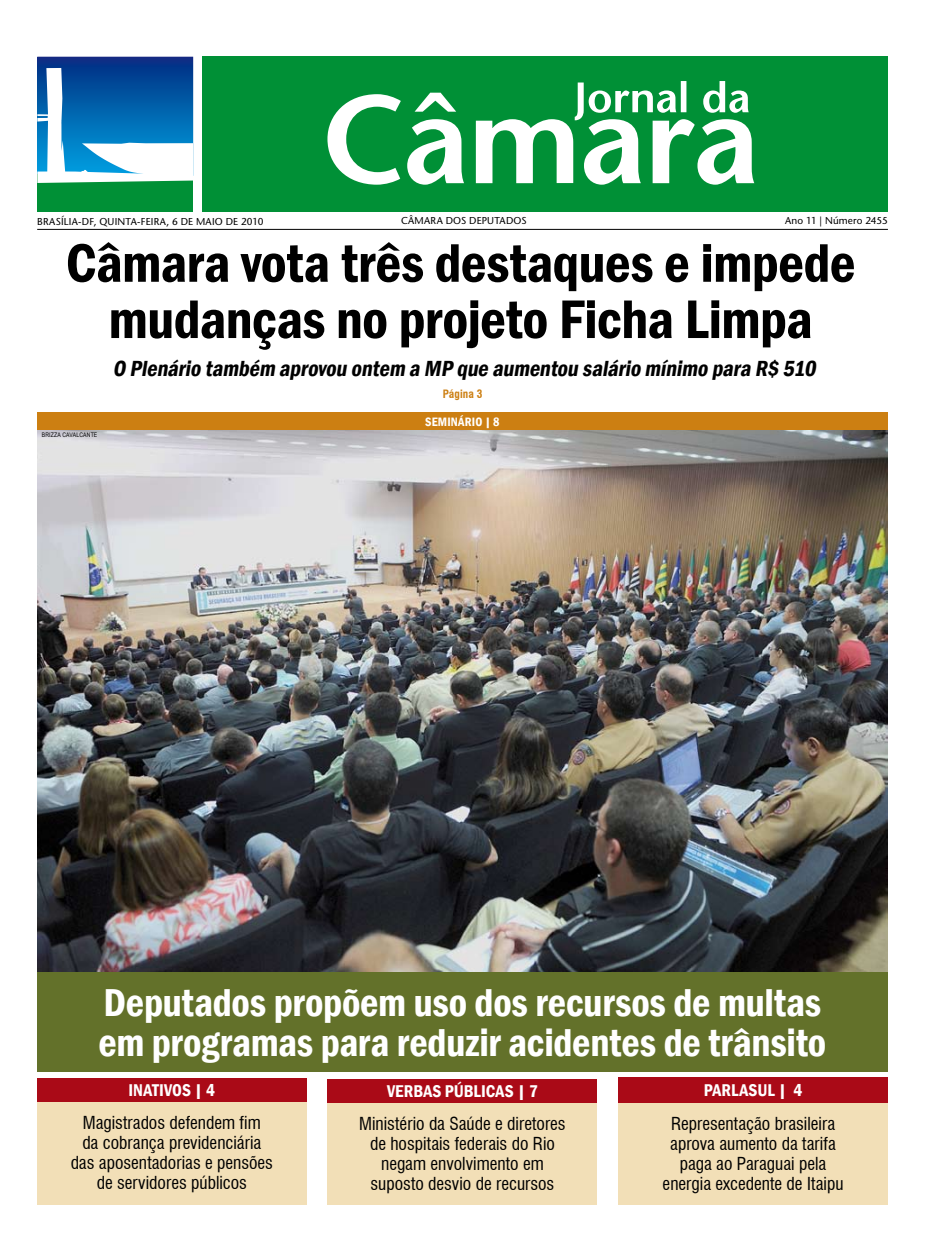
<style>
.page{position:relative;width:925px;height:1258px;background:#fff}
.page>*{position:absolute;margin:0;border:0;box-sizing:border-box;transform-origin:0 0}
.t1{font:600 condensed 56.25px/56.2px "Franklin Gothic";letter-spacing:-.01em;color:#000;text-align:center}
.t2{font:600 condensed 40px/40px "Franklin Gothic";letter-spacing:-.005em;color:#fff}
.t3{font:italic 600 condensed 22.5px "Franklin Gothic";color:#000}
.t4{font:condensed 17.5px/20px "Swiss 721 BT";color:#000;text-align:center}
.t5{font:600 condensed 17.5px "Franklin Gothic";letter-spacing:.005em;color:#fff}
.t6{font:600 condensed 12.5px "Franklin Gothic";letter-spacing:.01em;color:#fff}
.t7{font:700 condensed 11.25px "Swiss 721 BT";letter-spacing:.01em;color:#cc7f12}
.t8{font:500 10px "Stone Sans Std";letter-spacing:.02em;color:#000}
.t9{font:6.25px "Arial Narrow";letter-spacing:.02em;color:#000}
</style>
<div class="page">
<div style="left:618px;top:1080px;width:270px;height:125px;background:#f2dfb7"></div>
<div style="left:328px;top:1080px;width:269px;height:125px;background:#f2dfb7"></div>
<div style="left:37px;top:1080px;width:269px;height:125px;background:#f2dfb7"></div>
<div style="left:38px;top:57px;width:155px;height:118px;background:#093087"></div>
<div style="left:37px;top:174px;width:156px;height:38px;background:#009036"></div>
<div style="left:203px;top:57px;width:685px;height:155px;background:#009036"></div>
<svg style="left:37px;top:68px;width:156px;height:115px;background:#5095c6"></svg>
<hr style="left:37px;top:229px;width:851px;height:1px;background:#000">
<svg style="left:327px;top:81px;width:427px;height:104px"></svg>
<div style="left:37px;top:1078px;width:269px;height:24px;background:#aa0a17"></div>
<div style="left:328px;top:1079px;width:269px;height:23px;background:#aa0a17"></div>
<div style="left:618px;top:1077px;width:270px;height:26px;background:#aa0a17"></div>
<img style="left:37px;top:430px;width:851px;height:542px">
<div style="left:37px;top:972px;width:851px;height:99px;background:#63712a"></div>
<div style="left:37px;top:413px;width:851px;height:17px;background:#cc7f12"></div>
<p class="t8" style="left:37px;top:215px;width:228px">BRASÍLIA-DF, QUINTA-FEIRA, 6 DE MAIO DE 2010</p>
<p class="t8" style="left:401px;top:215px;width:127px">CÂMARA DOS DEPUTADOS</p>
<p class="t8" style="left:785px;top:215px;width:104px">Ano 11 | Número 2455</p>
<h1 class="t1" style="left:66px;top:234px;width:791px">Câmara vota três destaques e impede mudanças no projeto Ficha Limpa</h1>
<p class="t3" style="left:113px;top:353px;width:709px">O Plenário também aprovou ontem a MP que aumentou salário mínimo para R$ 510</p>
<p class="t7" style="left:443px;top:387px;width:41px">Página 3</p>
<p class="t9" style="left:42px;top:430px;width:57px">BRIZZA CAVALCANTE</p>
<p class="t6" style="left:425px;top:413px;width:76px">SEMINÁRIO | 8</p>
<h2 class="t2" style="left:98px;top:982px;width:729px">Deputados propõem uso dos recursos de multas em programas para reduzir acidentes de trânsito</h2>
<p class="t5" style="left:128px;top:1079px;width:88px">INATIVOS | 4</p>
<p class="t5" style="left:387px;top:1079px;width:152px">VERBAS PÚBLICAS | 7</p>
<p class="t5" style="left:704px;top:1079px;width:100px">PARLASUL | 4</p>
<p class="t4" style="left:71px;top:1112px;width:204px">Magistrados defendem fim<br>da cobrança previdenciária das aposentadorias e pensões de servidores públicos</p>
<p class="t4" style="left:662px;top:1113px;width:182px">Representação brasileira aprova aumento da tarifa paga ao Paraguai pela energia excedente de Itaipu</p>
<p class="t4" style="left:359px;top:1113px;width:208px">Ministério da Saúde e diretores de hospitais federais do Rio negam envolvimento em suposto desvio de recursos</p>
</div>
